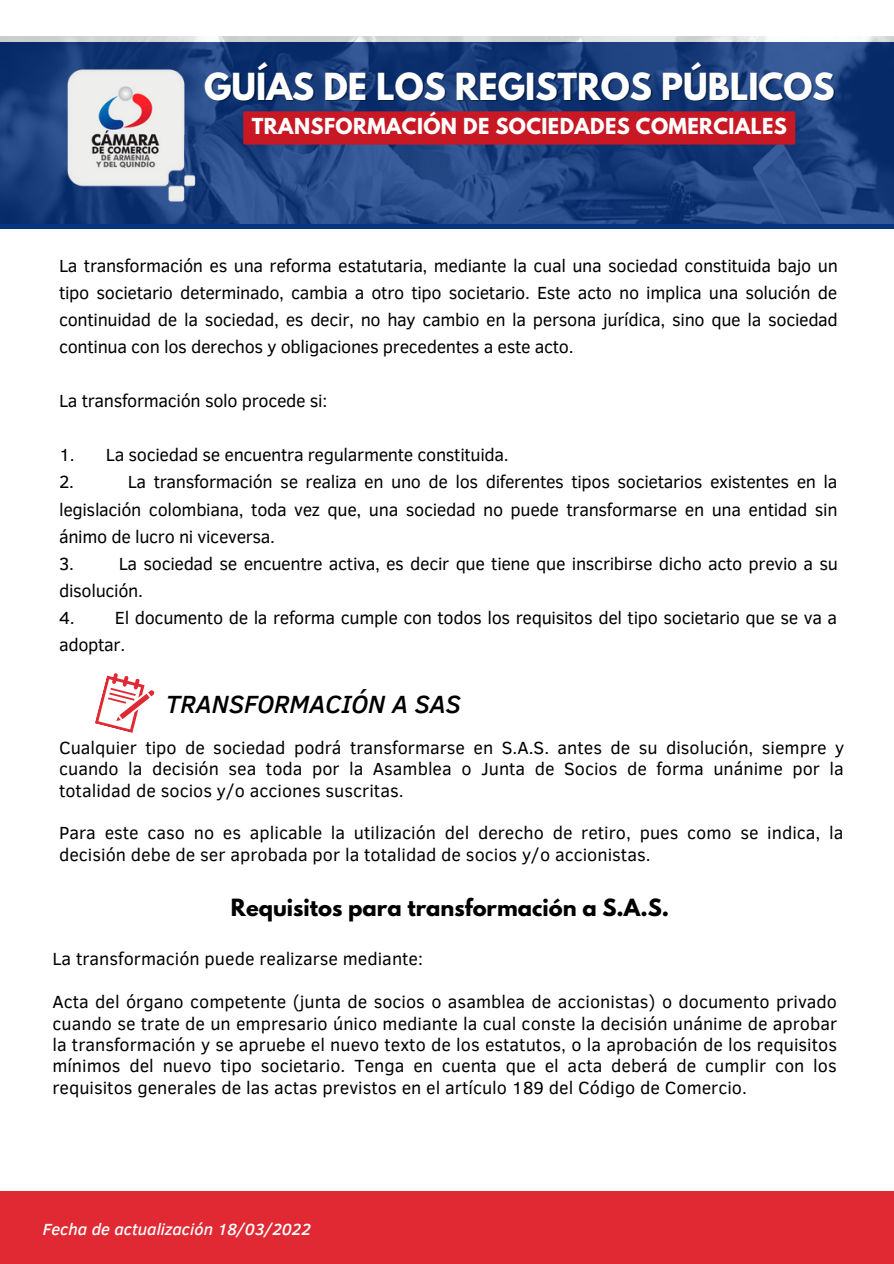
<style>
.page{position:relative;width:894px;height:1264px;background:#fff}
.page>*{position:absolute;margin:0;border:0;box-sizing:border-box;transform-origin:0 0}
.t1{font:700 33px "League Spartan";color:#fff}
.t2{font:italic 500 25.5px "Clear Sans";color:#000}
.t3{font:700 21px "League Spartan";color:#000}
.t4{font:700 19.5px "League Spartan";letter-spacing:.02em;color:#fff}
.t5{font:18px/27px "Clear Sans";letter-spacing:-.02em;color:#000;text-align:justify}
.t6{font:18px/21.5px "Clear Sans";color:#000}
.t7{font:italic 500 16.5px "Clear Sans";color:#fff}
</style>
<div class="page">
<div style="left:0;top:1191px;width:893px;height:72px;background:#e02933"></div>
<div style="left:0;top:42px;width:893px;height:187px;background:linear-gradient(to right,#083582,#083582)"></div>
<img style="left:0;top:36px;width:893px;height:187px">
<img style="left:52px;top:65px;width:147px;height:141px">
<svg style="left:95px;top:673px;width:60px;height:60px"></svg>
<div style="left:243px;top:111px;width:552px;height:33px;background:#c81824"></div>
<p class="t1" style="left:204px;top:70px;width:631px">GUÍAS DE LOS REGISTROS PÚBLICOS</p>
<p class="t4" style="left:252px;top:116px;width:536px">TRANSFORMACIÓN DE SOCIEDADES COMERCIALES</p>
<p class="t5" style="left:59px;top:251px;width:780px">La transformación es una reforma estatutaria, mediante la cual una sociedad constituida bajo un tipo societario determinado, cambia a otro tipo societario. Este acto no implica una solución de continuidad de la sociedad, es decir, no hay cambio en la persona jurídica, sino que la sociedad continua con los derechos y obligaciones precedentes a este acto.</p>
<p class="t5" style="left:59px;top:386px;width:269px">La transformación solo procede si:</p>
<p class="t5" style="left:59px;top:440px;width:451px">1. La sociedad se encuentra regularmente constituida.</p>
<p class="t5" style="left:59px;top:467px;width:16px">2.</p>
<p class="t5" style="left:59px;top:467px;width:779px;text-indent:69px">La transformación se realiza en uno de los diferentes tipos societarios existentes en la legislación colombiana, toda vez que, una sociedad no puede transformarse en una entidad sin ánimo de lucro ni viceversa.</p>
<p class="t5" style="left:59px;top:549px;width:16px">3.</p>
<p class="t5" style="left:59px;top:549px;width:780px;text-indent:60px">La sociedad se encuentre activa, es decir que tiene que inscribirse dicho acto previo a su disolución.</p>
<p class="t5" style="left:59px;top:603px;width:779px">4. El documento de la reforma cumple con todos los requisitos del tipo societario que se va a adoptar.</p>
<p class="t2" style="left:166px;top:685px;width:296px">TRANSFORMACIÓN A SAS</p>
<p class="t5" style="left:59px;top:736px;width:786px;line-height:21.5px">Cualquier tipo de sociedad podrá transformarse en S.A.S. antes de su disolución, siempre y cuando la decisión sea toda por la Asamblea o Junta de Socios de forma unánime por la totalidad de socios y/o acciones suscritas.</p>
<p class="t6" style="left:59px;top:821px;width:785px">Para este caso no es aplicable la utilización del derecho de retiro, pues como se indica, la decisión debe de ser aprobada por la totalidad de socios y/o accionistas.</p>
<p class="t3" style="left:231px;top:897px;width:439px">Requisitos para transformación a S.A.S.</p>
<p class="t6" style="left:52px;top:947px;width:372px">La transformación puede realizarse mediante:</p>
<p class="t5" style="left:52px;top:990px;width:786px;line-height:21.5px">Acta del órgano competente (junta de socios o asamblea de accionistas) o documento privado cuando se trate de un empresario único mediante la cual conste la decisión unánime de aprobar la transformación y se apruebe el nuevo texto de los estatutos, o la aprobación de los requisitos mínimos del nuevo tipo societario. Tenga en cuenta que el acta deberá de cumplir con los requisitos generales de las actas previstos en el artículo 189 del Código de Comercio.</p>
<p class="t7" style="left:43px;top:1217px;width:269px">Fecha de actualización 18/03/2022</p>
</div>
